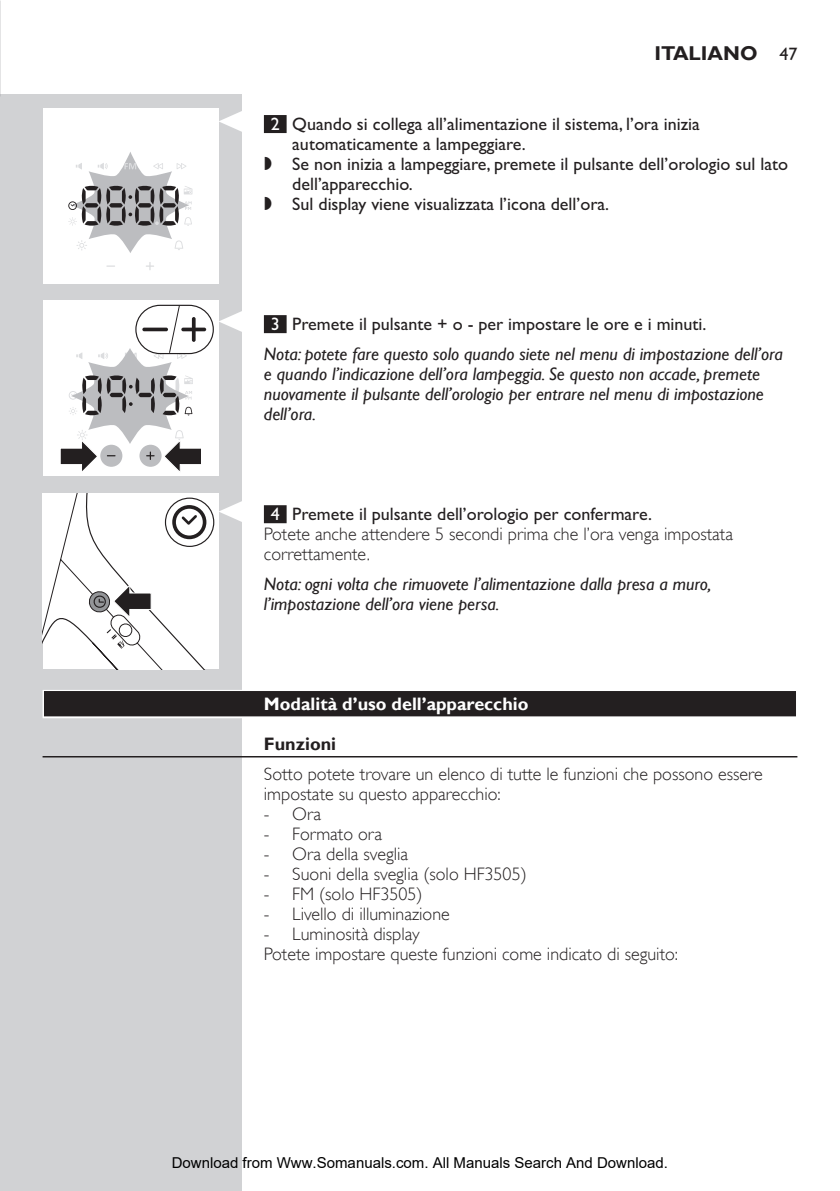
<style>
.page{position:relative;width:840px;height:1191px;background:#fff}
.page>*{position:absolute;margin:0;border:0;box-sizing:border-box;transform-origin:0 0}
.t1{font:700 20px "Gill Sans Alt One WGL";color:#231f20}
.t2{font:italic 18px/20px "Gill Sans Alt One WGL";color:#231f20}
.t3{font:18px/20px "Gill Sans Alt One WGL Light";color:#231f20}
.t4{font:18px "Gill Sans Alt One WGL";color:#231f20}
.t5{font:700 18px "Gill Sans Alt One WGL";color:#fff}
.t6{font:700 18px "Gill Sans Alt One WGL";color:#231f20}
.t7{font:15px "Arial";color:#000}
.s1{font-weight:400;font-size:18px}
.s2{color:#fff}
.s3{font-family:"Philips Ll Font Plain"}
.s4{font-style:normal;color:#fff}
.s5{font-style:normal}
</style>
<div class="page">
<div style="left:0;top:95px;width:241px;height:1096px;background:#d1d2d4"></div>
<div style="left:264px;top:115px;width:22px;height:18px;background:#231f20"></div>
<div style="left:264px;top:315px;width:22px;height:18px;background:#231f20"></div>
<div style="left:264px;top:505px;width:22px;height:18px;background:#231f20"></div>
<div style="left:43px;top:690px;width:754px;height:28px;background:#aaa8a9"></div>
<div style="left:44px;top:691px;width:751px;height:25px;background:#231f20"></div>
<hr style="left:43px;top:756px;width:754px;height:1px;background:#231f20">
<svg style="left:218px;top:110px;width:24px;height:23px"></svg>
<div style="left:43px;top:108px;width:175px;height:175px;background:#fff"></div>
<svg style="left:106px;top:265px;width:9px;height:2px"></svg>
<svg style="left:146px;top:262px;width:8px;height:8px"></svg>
<svg style="left:68px;top:152px;width:124px;height:101px"></svg>
<svg style="left:218px;top:310px;width:24px;height:23px"></svg>
<div style="left:43px;top:300px;width:175px;height:176px;background:#fff"></div>
<svg style="left:60px;top:304px;width:146px;height:167px"></svg>
<svg style="left:43px;top:493px;width:199px;height:176px;background:#ededee"></svg>
<p class="t1" style="left:654px;top:40px;width:144px">ITALIANO <span class="s1">47</span></p>
<p class="t4" style="left:270px;top:112px;width:430px"><span class="s2">2</span> Quando si collega all’alimentazione il sistema, l’ora inizia</p>
<p class="t4" style="left:292px;top:132px;width:235px">automaticamente a lampeggiare.</p>
<p class="t4" style="left:264px;top:152px;width:525px"><span class="s3">,</span> Se non inizia a lampeggiare, premete il pulsante dell’orologio sul lato</p>
<p class="t4" style="left:292px;top:172px;width:122px">dell’apparecchio.</p>
<p class="t4" style="left:264px;top:192px;width:346px"><span class="s3">,</span> Sul display viene visualizzata l’icona dell’ora.</p>
<p class="t2" style="left:264px;top:309px;width:520px;line-height:30px;text-indent:7px"><span class="s4">3</span> <span class="s5">Premete il pulsante + o - per impostare le ore e i minuti.<br></span>Nota: potete fare questo solo quando siete nel menu di impostazione dell’ora</p>
<p class="t2" style="left:264px;top:364px;width:501px">e quando l’indicazione dell’ora lampeggia. Se questo non accade, premete nuovamente il pulsante dell’orologio per entrare nel menu di impostazione dell’ora.</p>
<p class="t4" style="left:270px;top:502px;width:382px"><span class="s2">4</span> Premete il pulsante dell’orologio per confermare.</p>
<p class="t3" style="left:264px;top:524px;width:470px">Potete anche attendere 5 secondi prima che l’ora venga impostata correttamente.</p>
<p class="t2" style="left:264px;top:574px;width:449px">Nota: ogni volta che rimuovete l’alimentazione dalla presa a muro, l’impostazione dell’ora viene persa.</p>
<p class="t5" style="left:264px;top:692px;width:266px">Modalità d’uso dell’apparecchio</p>
<p class="t6" style="left:264px;top:732px;width:74px">Funzioni</p>
<p class="t3" style="left:264px;top:764px;width:500px">Sotto potete trovare un elenco di tutte le funzioni che possono essere impostate su questo apparecchio:</p>
<p class="t3" style="left:264px;top:804px;width:59px">- Ora</p>
<p class="t3" style="left:264px;top:824px;width:120px">- Formato ora</p>
<p class="t3" style="left:264px;top:844px;width:146px">- Ora della sveglia</p>
<p class="t3" style="left:264px;top:864px;width:264px">- Suoni della sveglia (solo HF3505)</p>
<p class="t3" style="left:264px;top:884px;width:160px">- FM (solo HF3505)</p>
<p class="t3" style="left:264px;top:904px;width:187px">- Livello di illuminazione</p>
<p class="t3" style="left:264px;top:924px;width:415px">- Luminosità display<br>Potete impostare queste funzioni come indicato di seguito:</p>
<p class="t7" style="left:172px;top:1154px;width:497px">Download from Www.Somanuals.com. All Manuals Search And Download.</p>
</div>
